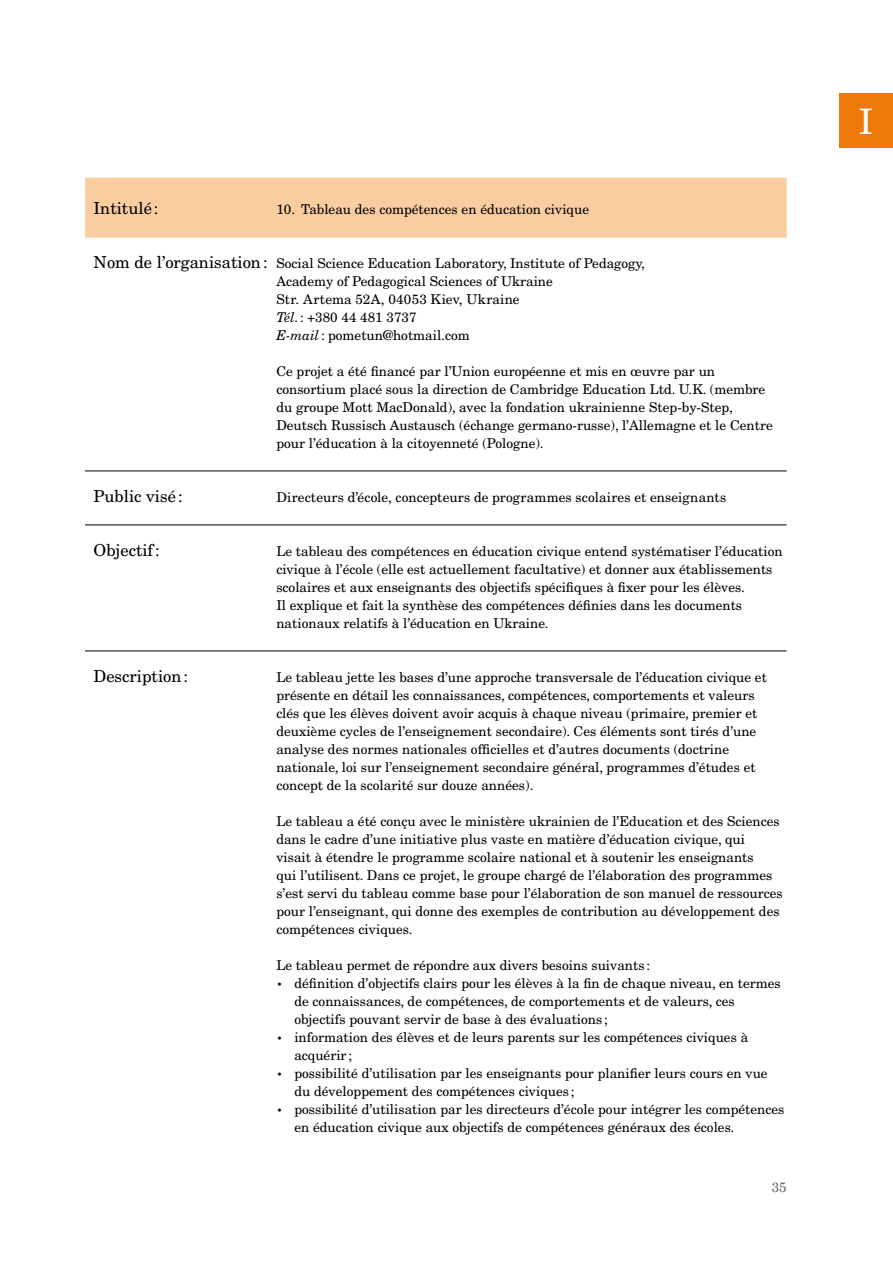
<style>
.page{position:relative;width:893px;height:1263px;background:#fff}
.page>*{position:absolute;margin:0;border:0;box-sizing:border-box;transform-origin:0 0}
.t1{font:35.25px "New Century Schlbk LT Std";color:#fff}
.t2{font:16.5px "New Century Schlbk LT Std";color:#000}
.t3{font:13.5px/18px "New Century Schlbk LT Std";color:#000}
.t4{font:13.5px "New Century Schlbk LT Std";color:#646567}
.s1{font-size:16.5px}
.s2{font-style:italic}
.s3{font-size:22.5px}
</style>
<div class="page">
<div style="left:839px;top:94px;width:54px;height:54px;background:#ed7906"></div>
<div style="left:85px;top:178px;width:702px;height:60px;background:#facda1"></div>
<hr style="left:85px;top:471px;width:702px;height:1px;background:#000">
<hr style="left:85px;top:525px;width:702px;height:1px;background:#000">
<hr style="left:85px;top:651px;width:702px;height:1px;background:#000">
<p class="t2" style="left:94px;top:198px;width:67px">Intitulé:</p>
<p class="t3" style="left:276px;top:200px;width:314px">10. Tableau des compétences en éducation civique</p>
<p class="t3" style="left:276px;top:254px;width:370px;text-indent:-183px"><span class="s1">Nom de l’organisation:</span> Social Science Education Laboratory, Institute of Pedagogy, Academy of Pedagogical Sciences of Ukraine<br>Str. Artema 52A, 04053 Kiev, Ukraine<br><span class="s2">Tél.</span>: +380 44 481 3737<br><span class="s2">E-mail</span>: pometun@hotmail.com</p>
<p class="t3" style="left:276px;top:362px;width:498px">Ce projet a été financé par l’Union européenne et mis en œuvre par un consortium placé sous la direction de Cambridge Education Ltd. U.K. (membre du groupe Mott MacDonald), avec la fondation ukrainienne Step-by-Step, Deutsch Russisch Austausch (échange germano-russe), l’Allemagne et le Centre pour l’éducation à la citoyenneté (Pologne).</p>
<p class="t2" style="left:94px;top:486px;width:91px">Public visé :</p>
<p class="t3" style="left:276px;top:488px;width:451px">Directeurs d’école, concepteurs de programmes scolaires et enseignants</p>
<p class="t2" style="left:94px;top:540px;width:68px">Objectif:</p>
<p class="t3" style="left:276px;top:542px;width:508px">Le tableau des compétences en éducation civique entend systématiser l’éducation civique à l’école (elle est actuellement facultative) et donner aux établissements scolaires et aux enseignants des objectifs spécifiques à fixer pour les élèves.<br>Il explique et fait la synthèse des compétences définies dans les documents nationaux relatifs à l’éducation en Ukraine.</p>
<p class="t2" style="left:94px;top:666px;width:96px">Description:</p>
<p class="t3" style="left:276px;top:668px;width:492px">Le tableau jette les bases d’une approche transversale de l’éducation civique et présente en détail les connaissances, compétences, comportements et valeurs clés que les élèves doivent avoir acquis à chaque niveau (primaire, premier et deuxième cycles de l’enseignement secondaire). Ces éléments sont tirés d’une analyse des normes nationales officielles et d’autres documents (doctrine nationale, loi sur l’enseignement secondaire général, programmes d’études et concept de la scolarité sur douze années).</p>
<p class="t3" style="left:276px;top:812px;width:508px">Le tableau a été conçu avec le ministère ukrainien de l’Education et des Sciences dans le cadre d’une initiative plus vaste en matière d’éducation civique, qui visait à étendre le programme scolaire national et à soutenir les enseignants<br>qui l’utilisent. Dans ce projet, le groupe chargé de l’élaboration des programmes s’est servi du tableau comme base pour l’élaboration de son manuel de ressources pour l’enseignant, qui donne des exemples de contribution au développement des compétences civiques.</p>
<p class="t3" style="left:276px;top:956px;width:375px">Le tableau permet de répondre aux divers besoins suivants :</p>
<p class="t3" style="left:276px;top:974px;width:506px"><span class="s3">∙</span> définition d’objectifs clairs pour les élèves à la fin de chaque niveau, en termes</p>
<p class="t3" style="left:294px;top:992px;width:442px">de connaissances, de compétences, de comportements et de valeurs, ces</p>
<p class="t3" style="left:294px;top:1010px;width:315px">objectifs pouvant servir de base à des évaluations ;</p>
<p class="t3" style="left:276px;top:1028px;width:473px"><span class="s3">∙</span> information des élèves et de leurs parents sur les compétences civiques à</p>
<p class="t3" style="left:294px;top:1046px;width:59px">acquérir ;</p>
<p class="t3" style="left:276px;top:1064px;width:493px"><span class="s3">∙</span> possibilité d’utilisation par les enseignants pour planifier leurs cours en vue</p>
<p class="t3" style="left:294px;top:1082px;width:282px">du développement des compétences civiques ;</p>
<p class="t3" style="left:276px;top:1100px;width:510px"><span class="s3">∙</span> possibilité d’utilisation par les directeurs d’école pour intégrer les compétences</p>
<p class="t3" style="left:294px;top:1118px;width:441px">en éducation civique aux objectifs de compétences généraux des écoles.</p>
<p class="t4" style="left:772px;top:1179px;width:17px">35</p>
<h1 class="t1" style="left:859px;top:100px;width:16px">I</h1>
</div>
